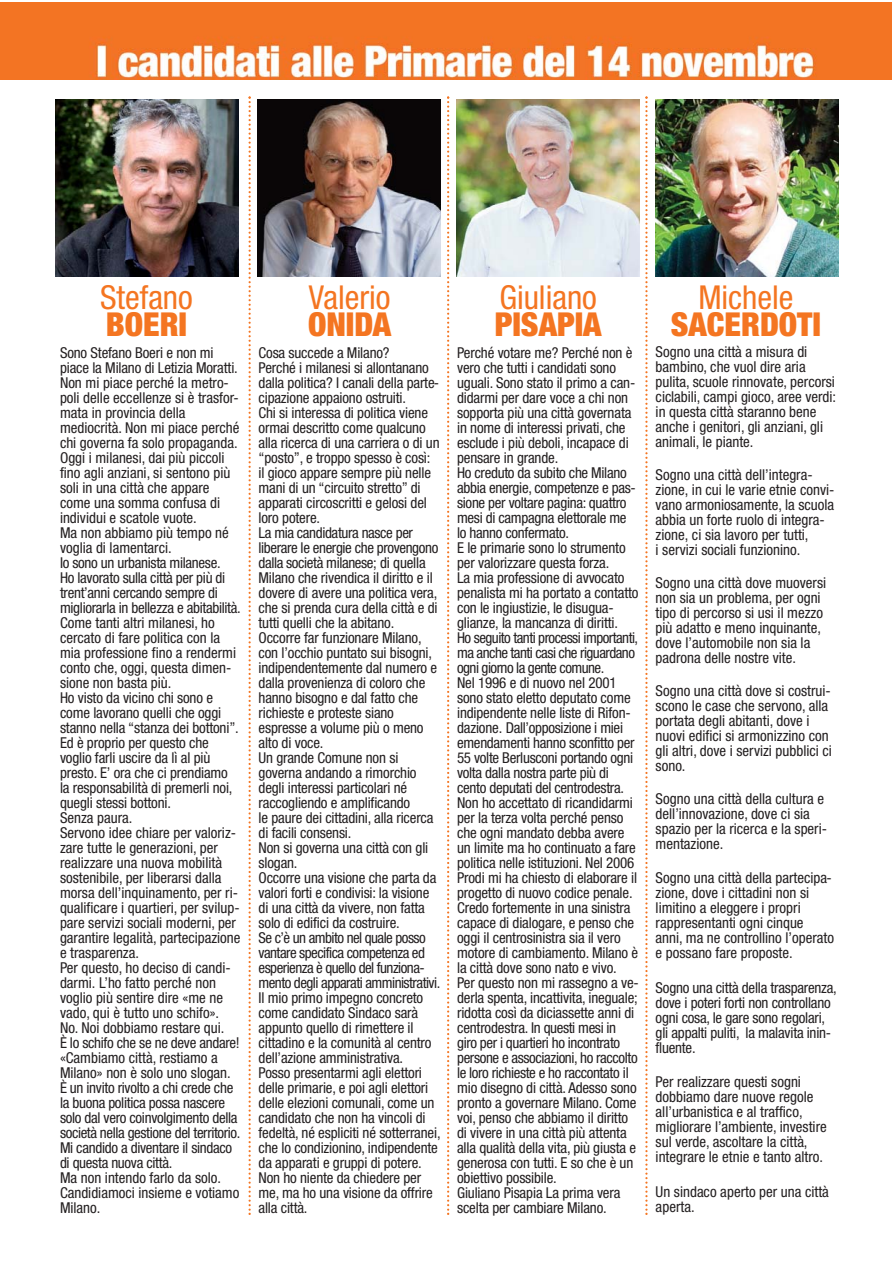
<style>
.page{position:relative;width:893px;height:1263px;background:#fff}
.page>*{position:absolute;margin:0;border:0;box-sizing:border-box;transform-origin:0 0}
.t1{font:condensed 33px "Helvetica Neue";color:#f47521}
.t2{font:900 condensed 33px "Helvetica Neue";color:#f47521}
.t3{font:condensed 15px/15px "Helvetica Neue";letter-spacing:-.01em;color:#231f20}
</style>
<div class="page">
<img style="left:0;top:3px;width:891px;height:76px">
<img style="left:56px;top:99px;width:183px;height:178px">
<img style="left:258px;top:99px;width:183px;height:178px">
<img style="left:456px;top:99px;width:183px;height:178px">
<img style="left:655px;top:99px;width:183px;height:178px">
<svg style="left:248px;top:96px;width:3px;height:1119px"></svg>
<svg style="left:447px;top:96px;width:2px;height:1119px"></svg>
<svg style="left:645px;top:96px;width:3px;height:1119px"></svg>
<h1 class="t1" style="left:100px;top:285px;width:94px">Stefano</h1>
<h1 class="t2" style="left:106px;top:312px;width:83px">BOERI</h1>
<h1 class="t1" style="left:309px;top:285px;width:83px">Valerio</h1>
<h1 class="t2" style="left:308px;top:312px;width:85px">ONIDA</h1>
<h1 class="t1" style="left:499px;top:285px;width:99px">Giuliano</h1>
<h1 class="t2" style="left:495px;top:312px;width:108px">PISAPIA</h1>
<h1 class="t1" style="left:698px;top:285px;width:97px">Michele</h1>
<h1 class="t2" style="left:671px;top:312px;width:152px">SACERDOTI</h1>
<p class="t3" style="left:60px;top:346px;width:182px">Sono Stefano Boeri e non mi piace la Milano di Letizia Moratti.<br>Non mi piace perché la metro&shy;poli delle eccellenze si è trasfor&shy;mata in provincia della mediocrità. Non mi piace perché chi governa fa solo propaganda.<br>Oggi i milanesi, dai più piccoli fino agli anziani, si sentono più soli in una città che appare come una somma confusa di individui e scatole vuote.<br>Ma non abbiamo più tempo né voglia di lamentarci.<br>Io sono un urbanista milanese.<br>Ho lavorato sulla città per più di trent’anni cercando sempre di migliorarla in bellezza e abitabilità.<br>Come tanti altri milanesi, ho cercato di fare politica con la mia professione fino a rendermi conto che, oggi, questa dimen&shy;sione non basta più.<br>Ho visto da vicino chi sono e come lavorano quelli che oggi stanno nella “stanza dei bottoni”.<br>Ed è proprio per questo che voglio farli uscire da lì al più presto. E’ ora che ci prendiamo la responsabilità di premerli noi, quegli stessi bottoni.<br>Senza paura.<br>Servono idee chiare per valoriz&shy;zare tutte le generazioni, per realizzare una nuova mobilità sostenibile, per liberarsi dalla morsa dell’inquinamento, per ri&shy;qualificare i quartieri, per svilup&shy;pare servizi sociali moderni, per garantire legalità, partecipazione e trasparenza.<br>Per questo, ho deciso di candi&shy;darmi. L’ho fatto perché non voglio più sentire dire «me ne vado, qui è tutto uno schifo».<br>No. Noi dobbiamo restare qui.<br>È lo schifo che se ne deve andare! «Cambiamo città, restiamo a<br>Milano» non è solo uno slogan.<br>È un invito rivolto a chi crede che la buona politica possa nascere solo dal vero coinvolgimento della società nella gestione del territorio.<br>Mi candido a diventare il sindaco di questa nuova città.<br>Ma non intendo farlo da solo.<br>Candidiamoci insieme e votiamo<br>Milano.</p>
<p class="t3" style="left:259px;top:346px;width:184px">Cosa succede a Milano?<br>Perché i milanesi si allontanano dalla politica? I canali della parte&shy;cipazione appaiono ostruiti.<br>Chi si interessa di politica viene ormai descritto come qualcuno alla ricerca di una carriera o di un “posto”, e troppo spesso è così:<br>il gioco appare sempre più nelle mani di un “circuito stretto” di apparati circoscritti e gelosi del loro potere.<br>La mia candidatura nasce per liberare le energie che provengono dalla società milanese; di quella<br>Milano che rivendica il diritto e il dovere di avere una politica vera, che si prenda cura della città e di tutti quelli che la abitano.<br>Occorre far funzionare Milano, con l’occhio puntato sui bisogni, indipendentemente dal numero e dalla provenienza di coloro che hanno bisogno e dal fatto che richieste e proteste siano espresse a volume più o meno alto di voce.<br>Un grande Comune non si governa andando a rimorchio degli interessi particolari né raccogliendo e amplificando<br>le paure dei cittadini, alla ricerca di facili consensi.<br>Non si governa una città con gli slogan.<br>Occorre una visione che parta da valori forti e condivisi: la visione di una città da vivere, non fatta solo di edifici da costruire.<br>Se c’è un ambito nel quale posso vantare specifica competenza ed esperienza è quello del funziona&shy;mento degli apparati amministrativi.<br>Il mio primo impegno concreto come candidato Sindaco sarà appunto quello di rimettere il cittadino e la comunità al centro dell’azione amministrativa.<br>Posso presentarmi agli elettori delle primarie, e poi agli elettori delle elezioni comunali, come un candidato che non ha vincoli di fedeltà, né espliciti né sotterranei, che lo condizionino, indipendente da apparati e gruppi di potere.<br>Non ho niente da chiedere per me, ma ho una visione da offrire alla città.</p>
<p class="t3" style="left:457px;top:346px;width:183px">Perché votare me? Perché non è vero che tutti i candidati sono uguali. Sono stato il primo a can&shy;didarmi per dare voce a chi non sopporta più una città governata in nome di interessi privati, che esclude i più deboli, incapace di pensare in grande.<br>Ho creduto da subito che Milano abbia energie, competenze e pas&shy;sione per voltare pagina: quattro mesi di campagna elettorale me lo hanno confermato.<br>E le primarie sono lo strumento per valorizzare questa forza.<br>La mia professione di avvocato penalista mi ha portato a contatto con le ingiustizie, le disugua&shy;glianze, la mancanza di diritti.<br>Ho seguito tanti processi importanti, ma anche tanti casi che riguardano ogni giorno la gente comune.<br>Nel 1996 e di nuovo nel 2001 sono stato eletto deputato come indipendente nelle liste di Rifon&shy;dazione. Dall’opposizione i miei emendamenti hanno sconfitto per<br>55 volte Berlusconi portando ogni volta dalla nostra parte più di cento deputati del centrodestra.<br>Non ho accettato di ricandidarmi per la terza volta perché penso che ogni mandato debba avere un limite ma ho continuato a fare politica nelle istituzioni. Nel 2006<br>Prodi mi ha chiesto di elaborare il progetto di nuovo codice penale.<br>Credo fortemente in una sinistra capace di dialogare, e penso che oggi il centrosinistra sia il vero motore di cambiamento. Milano è la città dove sono nato e vivo.<br>Per questo non mi rassegno a ve&shy;derla spenta, incattivita, ineguale; ridotta così da diciassette anni di centrodestra. In questi mesi in giro per i quartieri ho incontrato persone e associazioni, ho raccolto le loro richieste e ho raccontato il mio disegno di città. Adesso sono pronto a governare Milano. Come voi, penso che abbiamo il diritto di vivere in una città più attenta alla qualità della vita, più giusta e generosa con tutti. E so che è un obiettivo possibile.<br>Giuliano Pisapia La prima vera scelta per cambiare Milano.</p>
<p class="t3" style="left:656px;top:345px;width:182px">Sogno una città a misura di bambino, che vuol dire aria pulita, scuole rinnovate, percorsi ciclabili, campi gioco, aree verdi: in questa città staranno bene anche i genitori, gli anziani, gli animali, le piante.</p>
<p class="t3" style="left:656px;top:468px;width:180px">Sogno una città dell’integra&shy;zione, in cui le varie etnie convi&shy;vano armoniosamente, la scuola abbia un forte ruolo di integra&shy;zione, ci sia lavoro per tutti,<br>i servizi sociali funzionino.</p>
<p class="t3" style="left:656px;top:576px;width:172px">Sogno una città dove muoversi non sia un problema, per ogni tipo di percorso si usi il mezzo più adatto e meno inquinante, dove l’automobile non sia la padrona delle nostre vite.</p>
<p class="t3" style="left:656px;top:684px;width:178px">Sogno una città dove si costrui&shy;scono le case che servono, alla portata degli abitanti, dove i nuovi edifici si armonizzino con gli altri, dove i servizi pubblici ci sono.</p>
<p class="t3" style="left:656px;top:792px;width:173px">Sogno una città della cultura e dell’innovazione, dove ci sia spazio per la ricerca e la speri&shy;mentazione.</p>
<p class="t3" style="left:656px;top:871px;width:180px">Sogno una città della partecipa&shy;zione, dove i cittadini non si limitino a eleggere i propri rappresentanti ogni cinque anni, ma ne controllino l’operato e possano fare proposte.</p>
<p class="t3" style="left:656px;top:981px;width:183px">Sogno una città della trasparenza, dove i poteri forti non controllano ogni cosa, le gare sono regolari, gli appalti puliti, la malavita inin&shy;fluente.</p>
<p class="t3" style="left:656px;top:1075px;width:173px">Per realizzare questi sogni dobbiamo dare nuove regole all’urbanistica e al traffico, migliorare l’ambiente, investire sul verde, ascoltare la città, integrare le etnie e tanto altro.</p>
<p class="t3" style="left:656px;top:1185px;width:175px">Un sindaco aperto per una città aperta.</p>
</div>
